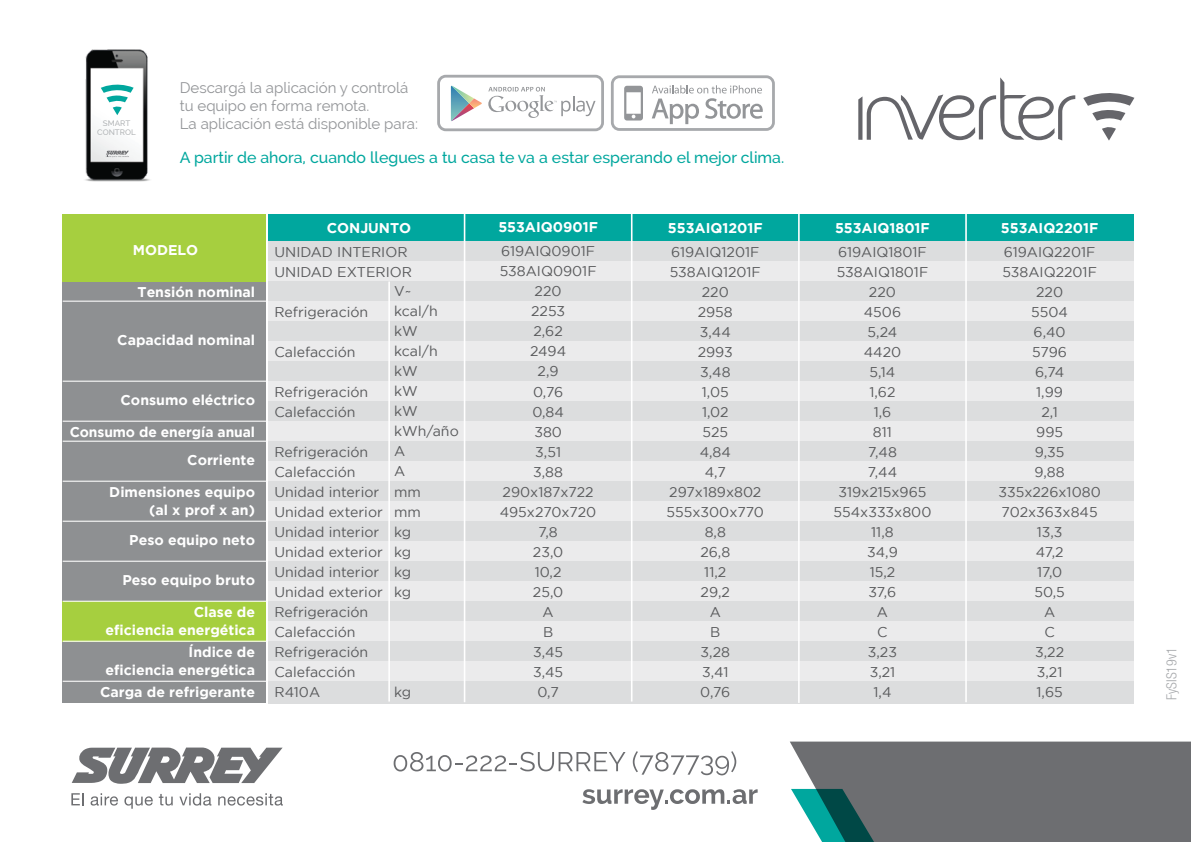
<style>
.page{position:relative;width:1191px;height:842px;background:#fff}
.page>*{position:absolute;margin:0;border:0;box-sizing:border-box;transform-origin:0 0}
.t1{font:500 16px "Raleway";color:#00a79e}
.t2{font:15px/18px "Raleway";color:#939598}
.t3{font:14.2px/20px "Gotham";color:#58595b;text-align:center}
.t4{font:700 14.2px/18px "Gotham";color:#fff;text-align:right}
.t5{font:300 condensed 14px "Helvetica Neue";color:#a7a9ac}
.t6{font:500 8px/9px "Raleway";color:#b1b4b6;text-align:center}
</style>
<div class="page">
<div style="left:63px;top:279px;width:203px;height:424px;background:#8e9092"></div>
<div style="left:63px;top:601px;width:203px;height:40px;background:#a6cf3f"></div>
<div style="left:790px;top:741px;width:401px;height:101px;background:#6d6e71"></div>
<svg style="left:791px;top:789px;width:157px;height:53px;background:#577e7e"></svg>
<svg style="left:72px;top:747px;width:211px;height:37px"></svg>
<svg style="left:71px;top:793px;width:12px;height:12px"></svg>
<svg style="left:91px;top:793px;width:27px;height:12px"></svg>
<svg style="left:124px;top:796px;width:29px;height:13px"></svg>
<svg style="left:159px;top:794px;width:14px;height:11px"></svg>
<svg style="left:179px;top:793px;width:32px;height:12px"></svg>
<svg style="left:218px;top:793px;width:65px;height:12px"></svg>
<div style="left:268px;top:241px;width:865px;height:20px;background:#dcddde"></div>
<div style="left:268px;top:261px;width:865px;height:20px;background:#ebebec"></div>
<div style="left:268px;top:281px;width:865px;height:20px;background:#dcddde"></div>
<div style="left:268px;top:301px;width:865px;height:20px;background:#ebebec"></div>
<div style="left:268px;top:321px;width:865px;height:20px;background:#dcddde"></div>
<div style="left:268px;top:341px;width:865px;height:20px;background:#ebebec"></div>
<div style="left:268px;top:361px;width:865px;height:20px;background:#dcddde"></div>
<div style="left:268px;top:381px;width:865px;height:20px;background:#ebebec"></div>
<div style="left:268px;top:401px;width:865px;height:20px;background:#dcddde"></div>
<div style="left:268px;top:421px;width:865px;height:20px;background:#ebebec"></div>
<div style="left:268px;top:441px;width:865px;height:20px;background:#dcddde"></div>
<div style="left:268px;top:461px;width:865px;height:20px;background:#ebebec"></div>
<div style="left:268px;top:481px;width:865px;height:20px;background:#dcddde"></div>
<div style="left:268px;top:501px;width:865px;height:20px;background:#ebebec"></div>
<div style="left:268px;top:521px;width:865px;height:20px;background:#dcddde"></div>
<div style="left:268px;top:541px;width:865px;height:20px;background:#ebebec"></div>
<div style="left:268px;top:561px;width:865px;height:20px;background:#dcddde"></div>
<div style="left:268px;top:581px;width:865px;height:20px;background:#ebebec"></div>
<div style="left:268px;top:601px;width:865px;height:20px;background:#dcddde"></div>
<div style="left:268px;top:621px;width:865px;height:20px;background:#ebebec"></div>
<div style="left:268px;top:641px;width:865px;height:20px;background:#dcddde"></div>
<div style="left:268px;top:661px;width:865px;height:20px;background:#ebebec"></div>
<div style="left:268px;top:681px;width:865px;height:22px;background:#dcddde"></div>
<div style="left:268px;top:214px;width:865px;height:26px;background:#00a79e"></div>
<div style="left:63px;top:214px;width:203px;height:67px;background:#a6cf3f"></div>
<hr style="left:63px;top:301px;width:205px;height:1px;background:#fff">
<hr style="left:63px;top:381px;width:205px;height:1px;background:#fff">
<hr style="left:63px;top:421px;width:205px;height:1px;background:#fff">
<hr style="left:63px;top:441px;width:205px;height:1px;background:#fff">
<hr style="left:63px;top:481px;width:205px;height:1px;background:#fff">
<hr style="left:63px;top:521px;width:205px;height:1px;background:#fff">
<hr style="left:63px;top:561px;width:205px;height:1px;background:#fff">
<hr style="left:63px;top:601px;width:205px;height:1px;background:#fff">
<hr style="left:63px;top:641px;width:205px;height:1px;background:#fff">
<hr style="left:63px;top:681px;width:205px;height:1px;background:#fff">
<hr style="left:464px;top:213px;width:1px;height:489px;background:#fff">
<hr style="left:631px;top:213px;width:1px;height:488px;background:#fff">
<hr style="left:798px;top:213px;width:1px;height:490px;background:#fff">
<hr style="left:965px;top:213px;width:1px;height:489px;background:#fff">
<hr style="left:388px;top:282px;width:2px;height:419px;background:#fff">
<svg style="left:858px;top:77px;width:217px;height:63px"></svg>
<svg style="left:1083px;top:93px;width:51px;height:48px"></svg>
<div style="left:611px;top:75px;width:164px;height:56px;border:3px solid #a7a9ac;border-radius:7px"></div>
<svg style="left:624px;top:86px;width:19px;height:35px"></svg>
<svg style="left:651px;top:85px;width:112px;height:39px"></svg>
<div style="left:437px;top:75px;width:167px;height:56px;border:3px solid #a7a9ac;border-radius:7px"></div>
<svg style="left:451px;top:86px;width:31px;height:35px"></svg>
<svg style="left:488px;top:87px;width:107px;height:31px"></svg>
<svg style="left:393px;top:752px;width:232px;height:19px"></svg>
<svg style="left:633px;top:751px;width:103px;height:24px"></svg>
<svg style="left:582px;top:789px;width:175px;height:21px"></svg>
<img style="left:85px;top:49px;width:65px;height:133px">
<svg style="left:106px;top:151px;width:23px;height:6px"></svg>
<svg style="left:101px;top:81px;width:33px;height:34px"></svg>
<p class="t6" style="left:97px;top:119px;width:40px">SMART<br>CONTROL</p>
<p class="t2" style="left:180px;top:79px;width:240px">Descargá la aplicación y controlá tu equipo en forma remota.<br>La aplicación está disponible para:</p>
<p class="t1" style="left:180px;top:148px;width:606px">A partir de ahora, cuando llegues a tu casa te va a estar esperando el mejor clima.</p>
<p class="t4" style="left:133px;top:241px;width:67px">MODELO</p>
<p class="t4" style="left:137px;top:282px;width:119px">Tensión nominal</p>
<p class="t4" style="left:117px;top:330px;width:139px">Capacidad nominal</p>
<p class="t4" style="left:121px;top:390px;width:136px">Consumo eléctrico</p>
<p class="t4" style="left:70px;top:417px;width:187px;line-height:28px">Consumo de energía anual<br>Corriente</p>
<p class="t4" style="left:109px;top:482px;width:147px">Dimensiones equipo (al x prof x an)</p>
<p class="t4" style="left:129px;top:530px;width:127px">Peso equipo neto</p>
<p class="t4" style="left:122px;top:570px;width:134px">Peso equipo bruto</p>
<p class="t4" style="left:105px;top:602px;width:151px">Clase de<br>eficiencia energética</p>
<p class="t4" style="left:105px;top:642px;width:151px">Índice de<br>eficiencia energética</p>
<p class="t4" style="left:100px;top:682px;width:156px">Carga de refrigerante</p>
<p class="t4" style="left:327px;top:218px;width:86px">CONJUNTO</p>
<p class="t3" style="left:274px;top:241px;width:139px;text-align:left">UNIDAD INTERIOR<br>UNIDAD EXTERIOR</p>
<p class="t3" style="left:274px;top:301px;width:95px">Refrigeración</p>
<p class="t3" style="left:274px;top:341px;width:83px">Calefacción</p>
<p class="t3" style="left:274px;top:381px;width:95px;text-align:left">Refrigeración<br>Calefacción</p>
<p class="t3" style="left:274px;top:441px;width:110px;text-align:left">Refrigeración<br>Calefacción<br>Unidad interior<br>Unidad exterior<br>Unidad interior<br>Unidad exterior<br>Unidad interior<br>Unidad exterior<br>Refrigeración<br>Calefacción<br>Refrigeración<br>Calefacción<br>R410A</p>
<p class="t3" style="left:394px;top:281px;width:66px;text-align:left">V~<br>kcal/h kW kcal/h kW<br>kW<br>kW kWh/año<br>A<br>A<br>mm<br>mm<br>kg<br>kg<br>kg<br>kg</p>
<p class="t3" style="left:394px;top:681px;width:19px">kg</p>
<p class="t4" style="left:498px;top:218px;width:101px">553AIQ0901F</p>
<p class="t3" style="left:500px;top:241px;width:98px">619AIQ0901F<br>538AIQ0901F<br>220<br>2253<br>2,62<br>2494<br>2,9<br>0,76<br>0,84<br>380<br>3,51<br>3,88<br>290x187x722<br>495x270x720<br>7,8<br>23,0<br>10,2<br>25,0<br>A<br>B<br>3,45<br>3,45<br>0,7</p>
<p class="t4" style="left:668px;top:218px;width:96px">553AIQ1201F</p>
<p class="t3" style="left:666px;top:241px;width:99px">619AIQ1201F<br>538AIQ1201F<br>220<br>2958<br>3,44<br>2993<br>3,48<br>1,05<br>1,02<br>525<br>4,84<br>4,7<br>297x189x802<br>555x300x770<br>8,8<br>26,8<br>11,2<br>29,2<br>A<br>B<br>3,28<br>3,41<br>0,76</p>
<p class="t4" style="left:835px;top:218px;width:96px">553AIQ1801F</p>
<p class="t3" style="left:833px;top:241px;width:99px">619AIQ1801F<br>538AIQ1801F<br>220<br>4506<br>5,24<br>4420<br>5,14<br>1,62<br>1,6<br>811<br>7,48<br>7,44<br>319x215x965<br>554x333x800<br>11,8<br>34,9<br>15,2<br>37,6<br>A<br>C<br>3,23<br>3,21<br>1,4</p>
<p class="t4" style="left:1001px;top:218px;width:99px">553AIQ2201F</p>
<p class="t3" style="left:998px;top:241px;width:104px">619AIQ2201F<br>538AIQ2201F<br>220<br>5504<br>6,40<br>5796<br>6,74<br>1,99<br>2,1<br>995<br>9,35<br>9,88<br>335x226x1080<br>702x363x845<br>13,3<br>47,2<br>17,0<br>50,5<br>A<br>C<br>3,22<br>3,21<br>1,65</p>
<p class="t5" style="left:1163px;top:700px;width:54px;rotate:-90deg">FySIS19v1</p>
</div>
